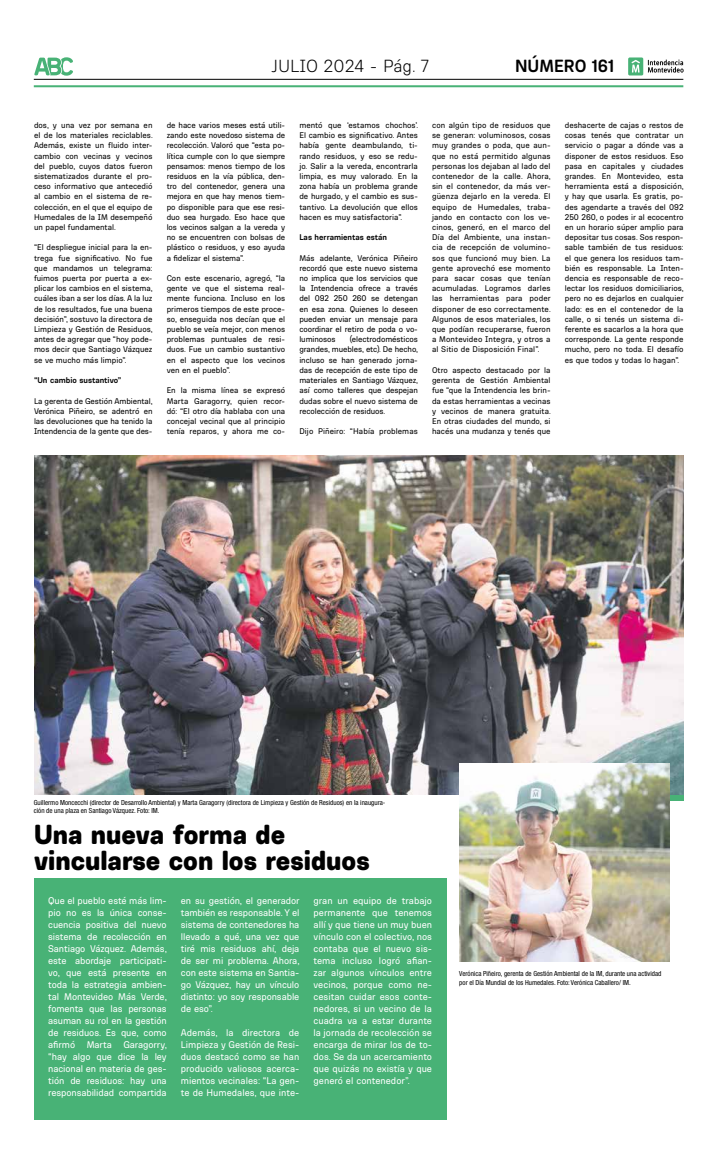
<style>
.page{position:relative;width:723px;height:1149px;background:#fff}
.page>*{position:absolute;margin:0;border:0;box-sizing:border-box;transform-origin:0 0}
.t1{font:900 28px/26px "Ciudadana";color:#000}
.t2{font:300 18px "Ciudadana";color:#000}
.t3{font:700 18px "Ciudadana";color:#000}
.t4{font:10px/12px "Ciudadana";letter-spacing:-.01em;color:#fff;text-align:justify}
.t5{font:8.5px/10.2px "Ciudadana";color:#000;text-align:justify}
.t6{font:700 8.5px "Ciudadana";color:#000}
.t7{font:condensed 7px/8.4px "Helvetica Neue LT Std";color:#000}
</style>
<div class="page">
<hr style="left:34px;top:79px;width:649px;height:1px;background:#000">
<hr style="left:34px;top:85px;width:649px;height:2px;background:#48b276">
<svg style="left:34px;top:57px;width:39px;height:19px"></svg>
<svg style="left:628px;top:57px;width:55px;height:18px"></svg>
<div style="left:565px;top:794px;width:118px;height:6px;background:#48b276"></div>
<img style="left:34px;top:455px;width:649px;height:339px">
<img style="left:459px;top:763px;width:211px;height:198px">
<div style="left:34px;top:878px;width:412px;height:241px;background:#48b276"></div>
<h2 class="t2" style="left:271px;top:56px;width:159px">JULIO 2024 - Pág. 7</h2>
<h2 class="t3" style="left:515px;top:55px;width:101px">NÚMERO 161</h2>
<p class="t5" style="left:34px;top:120px;width:120px">dos, y una vez por semana en el de los materiales reciclables.<br>Además, existe un fluido inter&shy;cambio con vecinas y vecinos del pueblo, cuyos datos fueron sistematizados durante el pro&shy;ceso informativo que antecedió al cambio en el sistema de re&shy;colección, en el que el equipo de Humedales de la IM desempeñó un papel fundamental.</p>
<p class="t5" style="left:34px;top:242px;width:120px">“El despliegue inicial para la en&shy;trega fue significativo. No fue que mandamos un telegrama: fuimos puerta por puerta a ex&shy;plicar los cambios en el sistema, cuáles iban a ser los días. A la luz de los resultados, fue una buena decisión”, sostuvo la directora de Limpieza y Gestión de Residuos, antes de agregar que “hoy pode&shy;mos decir que Santiago Vázquez se ve mucho más limpio”.</p>
<p class="t6" style="left:34px;top:375px;width:89px">“Un cambio sustantivo”</p>
<p class="t5" style="left:34px;top:395px;width:120px">La gerenta de Gestión Ambiental, Verónica Piñeiro, se adentró en las devoluciones que ha tenido la Intendencia de la gente que des-</p>
<p class="t5" style="left:167px;top:120px;width:120px">de hace varios meses está utili&shy;zando este novedoso sistema de recolección. Valoró que “esta po&shy;lítica cumple con lo que siempre pensamos: menos tiempo de los residuos en la vía pública, den&shy;tro del contenedor, genera una mejora en que hay menos tiem&shy;po disponible para que ese resi&shy;duo sea hurgado. Eso hace que los vecinos salgan a la vereda y no se encuentren con bolsas de plástico o residuos, y eso ayuda a fidelizar el sistema”.</p>
<p class="t5" style="left:167px;top:273px;width:120px">Con este escenario, agregó, “la gente ve que el sistema real&shy;mente funciona. Incluso en los primeros tiempos de este proce&shy;so, enseguida nos decían que el pueblo se veía mejor, con menos problemas puntuales de resi&shy;duos. Fue un cambio sustantivo en el aspecto que los vecinos ven en el pueblo”.</p>
<p class="t5" style="left:167px;top:385px;width:120px">En la misma línea se expresó Marta Garagorry, quien recor&shy;dó: “El otro día hablaba con una concejal vecinal que al principio tenía reparos, y ahora me co-</p>
<p class="t5" style="left:299px;top:120px;width:120px">mentó que ‘estamos chochos’.<br>El cambio es significativo. Antes había gente deambulando, ti&shy;rando residuos, y eso se redu&shy;jo. Salir a la vereda, encontrarla limpia, es muy valorado. En la zona había un problema grande de hurgado, y el cambio es sus&shy;tantivo. La devolución que ellos hacen es muy satisfactoria”.</p>
<p class="t6" style="left:299px;top:232px;width:89px">Las herramientas están</p>
<p class="t5" style="left:299px;top:252px;width:120px">Más adelante, Verónica Piñeiro recordó que este nuevo sistema no implica que los servicios que la Intendencia ofrece a través del 092 250 260 se detengan en esa zona. Quienes lo deseen pueden enviar un mensaje para coordinar el retiro de poda o vo&shy;luminosos</p>
<p class="t5" style="left:299px;top:334px;width:120px;text-indent:50px">(electrodomésticos grandes, muebles, etc). De hecho, incluso se han generado jorna&shy;das de recepción de este tipo de materiales en Santiago Vázquez, así como talleres que despejan dudas sobre el nuevo sistema de recolección de residuos.</p>
<p class="t5" style="left:299px;top:426px;width:120px">Dijo Piñeiro: “Había problemas</p>
<p class="t5" style="left:432px;top:120px;width:120px">con algún tipo de residuos que se generan: voluminosos, cosas muy grandes o poda, que aun&shy;que no está permitido algunas personas los dejaban al lado del contenedor de la calle. Ahora, sin el contenedor, da más ver&shy;güenza dejarlo en la vereda. El equipo de Humedales, traba&shy;jando en contacto con los ve&shy;cinos, generó, en el marco del Día del Ambiente, una instan&shy;cia de recepción de volumino&shy;sos que funcionó muy bien. La gente aprovechó ese momento para sacar cosas que tenían acumuladas. Logramos darles las herramientas para poder disponer de eso correctamente.<br>Algunos de esos materiales, los que podían recuperarse, fueron a Montevideo Integra, y otros a al Sitio de Disposición Final”.</p>
<p class="t5" style="left:432px;top:364px;width:120px">Otro aspecto destacado por la gerenta de Gestión Ambiental fue “que la Intendencia les brin&shy;da estas herramientas a vecinas y vecinos de manera gratuita.<br>En otras ciudades del mundo, si hacés una mudanza y tenés que</p>
<p class="t5" style="left:565px;top:120px;width:120px">deshacerte de cajas o restos de cosas tenés que contratar un servicio o pagar a dónde vas a disponer de estos residuos. Eso pasa en capitales y ciudades grandes. En Montevideo, esta herramienta está a disposición, y hay que usarla. Es gratis, po&shy;des agendarte a través del 092<br>250 260, o podes ir al ecocentro en un horario súper amplio para depositar tus cosas. Sos respon&shy;sable también de tus residuos: el que genera los residuos tam&shy;bién es responsable. La Inten&shy;dencia es responsable de reco&shy;lectar los residuos domiciliarios, pero no es dejarlos en cualquier lado: es en el contenedor de la calle, o si tenés un sistema di&shy;ferente es sacarlos a la hora que corresponde. La gente responde mucho, pero no toda. El desafío es que todos y todas lo hagan”.</p>
<p class="t7" style="left:34px;top:797px;width:353px">Guillermo Moncecchi (director de Desarrollo Ambiental) y Marta Garagorry (directora de Limpieza y Gestión de Residuos) en la inaugura&shy;ción de una plaza en Santiago Vázquez. Foto: IM.</p>
<h1 class="t1" style="left:34px;top:820px;width:337px">Una nueva forma de vincularse con los residuos</h1>
<p class="t4" style="left:48px;top:894px;width:120px">Que el pueblo esté más lim&shy;pio no es la única conse&shy;cuencia positiva del nuevo sistema de recolección en Santiago Vázquez. Además, este abordaje participati&shy;vo, que está presente en toda la estrategia ambien&shy;tal Montevideo Más Verde, fomenta que las personas asuman su rol en la gestión de residuos. Es que, como afirmó Marta Garagorry, “hay algo que dice la ley nacional en materia de ges&shy;tión de residuos: hay una responsabilidad compartida</p>
<p class="t4" style="left:181px;top:894px;width:120px">en su gestión, el generador también es responsable. Y el sistema de contenedores ha llevado a qué, una vez que tiré mis residuos ahí, deja de ser mi problema. Ahora, con este sistema en Santia&shy;go Vázquez, hay un vínculo distinto: yo soy responsable de eso”.</p>
<p class="t4" style="left:314px;top:894px;width:120px">gran un equipo de trabajo permanente que tenemos allí y que tiene un muy buen vínculo con el colectivo, nos contaba que el nuevo sis&shy;tema incluso logró afian&shy;zar algunos vínculos entre vecinos, porque como ne&shy;cesitan cuidar esos conte&shy;nedores, si un vecino de la cuadra va a estar durante la jornada de recolección se encarga de mirar los de to&shy;dos. Se da un acercamiento que quizás no existía y que generó el contenedor”.</p>
<p class="t4" style="left:181px;top:1026px;width:120px">Además, la directora de Limpieza y Gestión de Resi&shy;duos destacó como se han producido valiosos acerca&shy;mientos vecinales: “La gen&shy;te de Humedales, que inte-</p>
<p class="t7" style="left:459px;top:969px;width:204px">Verónica Piñeiro, gerenta de Gestión Ambiental de la IM, durante una actividad por el Día Mundial de los Humedales. Foto: Verónica Caballero/ IM.</p>
</div>
